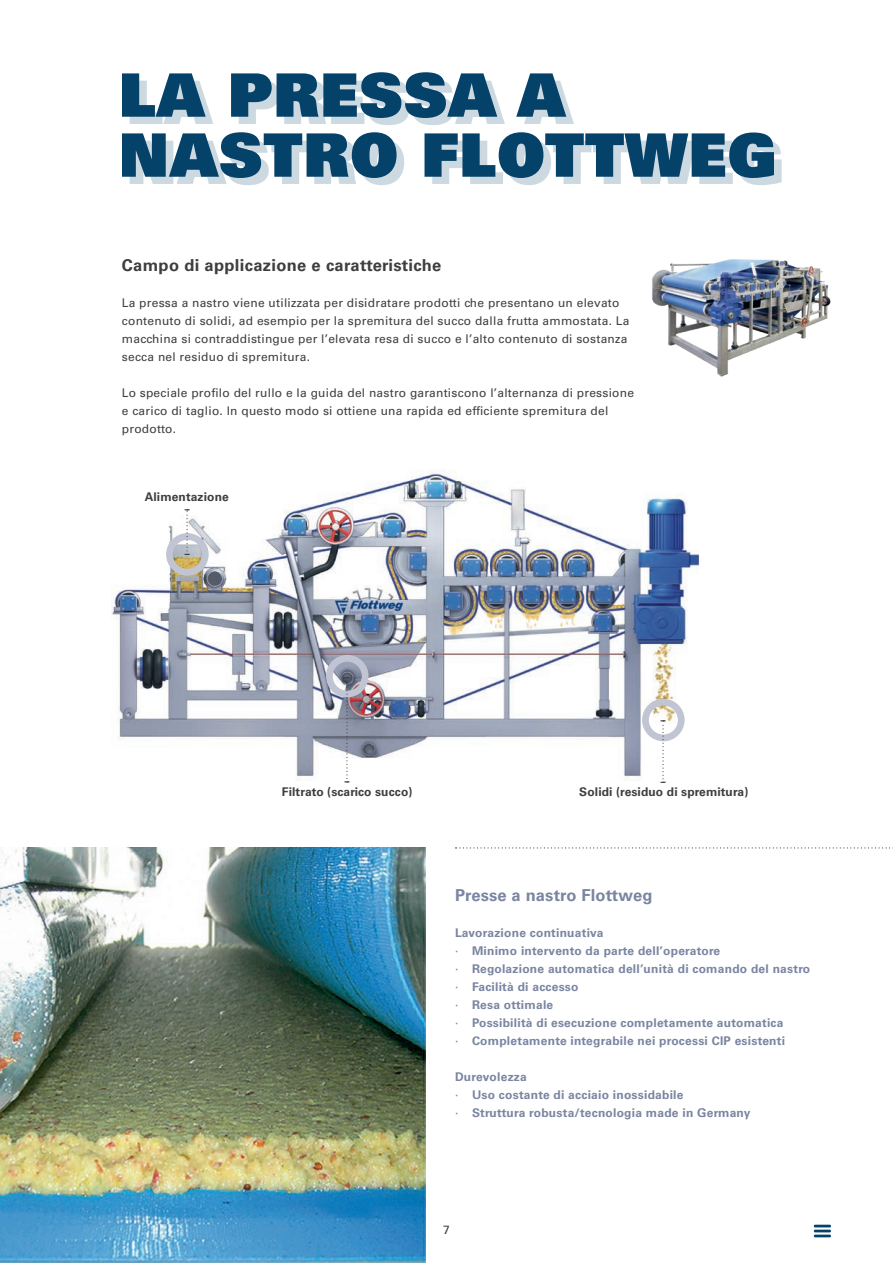
<style>
.page{position:relative;width:893px;height:1263px;background:#fff}
.page>*{position:absolute;margin:0;border:0;box-sizing:border-box;transform-origin:0 0}
.t1{font:60px/60px "Univers LT Pro 85 X Black";letter-spacing:.02em;color:#05426a}
.t2{font:700 16.5px "Univers LT Pro 65";letter-spacing:.02em;color:#3e3e3f}
.t3{font:700 16.5px "Univers LT Pro 65";letter-spacing:.01em;color:#7a85a1}
.t4{font:12px/18px "Univers LT Pro 55 Roman";letter-spacing:.02em;color:#3e3e3f}
.t5{font:700 12px/18px "Univers LT Pro 65";letter-spacing:.02em;color:#7a85a1}
.t6{font:700 12px "Univers LT Pro 65";letter-spacing:.01em;color:#3e3e3f}
.s1{font-family:"Univers LT Pro 55 Roman";font-weight:400}
</style>
<div class="page">
<img style="left:0;top:847px;width:425px;height:416px">
<svg style="left:814px;top:1225px;width:17px;height:2px"></svg>
<hr style="left:814px;top:1229px;width:17px;height:3px;background:#05426a">
<hr style="left:814px;top:1234px;width:17px;height:3px;background:#05426a">
<img style="left:112px;top:471px;width:588px;height:312px">
<img style="left:652px;top:259px;width:179px;height:118px">
<div style="left:166px;top:533px;width:43px;height:43px;border:7px solid #c1c5d3;border-radius:50%"></div>
<div style="left:642px;top:699px;width:43px;height:42px;border:7px solid #c1c5d3;border-radius:50%"></div>
<svg style="left:185px;top:509px;width:5px;height:46px"></svg>
<svg style="left:660px;top:720px;width:6px;height:63px"></svg>
<div style="left:326px;top:655px;width:43px;height:42px;border:7px solid #c1c5d3;border-radius:50%"></div>
<svg style="left:344px;top:677px;width:5px;height:105px"></svg>
<svg style="left:456px;top:847px;width:437px;height:1px"></svg>
<h1 class="t1" style="left:119px;top:64px;width:659px">LA PRESSA A<br>NASTRO FLOTTWEG</h1>
<h1 class="t1" style="left:127px;top:71px;width:659px">LA PRESSA A<br>NASTRO FLOTTWEG</h1>
<h2 class="t2" style="left:122px;top:254px;width:321px">Campo di applicazione e caratteristiche</h2>
<p class="t4" style="left:122px;top:293px;width:509px">La pressa a nastro viene utilizzata per disidratare prodotti che presentano un elevato contenuto di solidi, ad esempio per la spremitura del succo dalla frutta ammostata. La macchina si contraddistingue per l’elevata resa di succo e l’alto contenuto di sostanza secca nel residuo di spremitura.</p>
<p class="t4" style="left:122px;top:383px;width:514px">Lo speciale profilo del rullo e la guida del nastro garantiscono l’alternanza di pressione e carico di taglio. In questo modo si ottiene una rapida ed efficiente spremitura del prodotto.</p>
<p class="t6" style="left:145px;top:488px;width:86px">Alimentazione</p>
<p class="t6" style="left:282px;top:784px;width:132px">Filtrato (scarico succo)</p>
<p class="t6" style="left:579px;top:784px;width:171px">Solidi (residuo di spremitura)</p>
<h2 class="t3" style="left:455px;top:884px;width:199px">Presse a nastro Flottweg</h2>
<p class="t5" style="left:455px;top:923px;width:357px">Lavorazione continuativa<br><span class="s1">∙</span> Minimo intervento da parte dell’operatore<br><span class="s1">∙</span> Regolazione automatica dell’unità di comando del nastro <span class="s1">∙</span> Facilità di accesso<br><span class="s1">∙</span> Resa ottimale<br><span class="s1">∙</span> Possibilità di esecuzione completamente automatica<br><span class="s1">∙</span> Completamente integrabile nei processi CIP esistenti</p>
<p class="t5" style="left:455px;top:1067px;width:297px">Durevolezza<br><span class="s1">∙</span> Uso costante di acciaio inossidabile<br><span class="s1">∙</span> Struttura robusta/tecnologia made in Germany</p>
<p class="t4" style="left:443px;top:1220px;width:8px">7</p>
</div>
